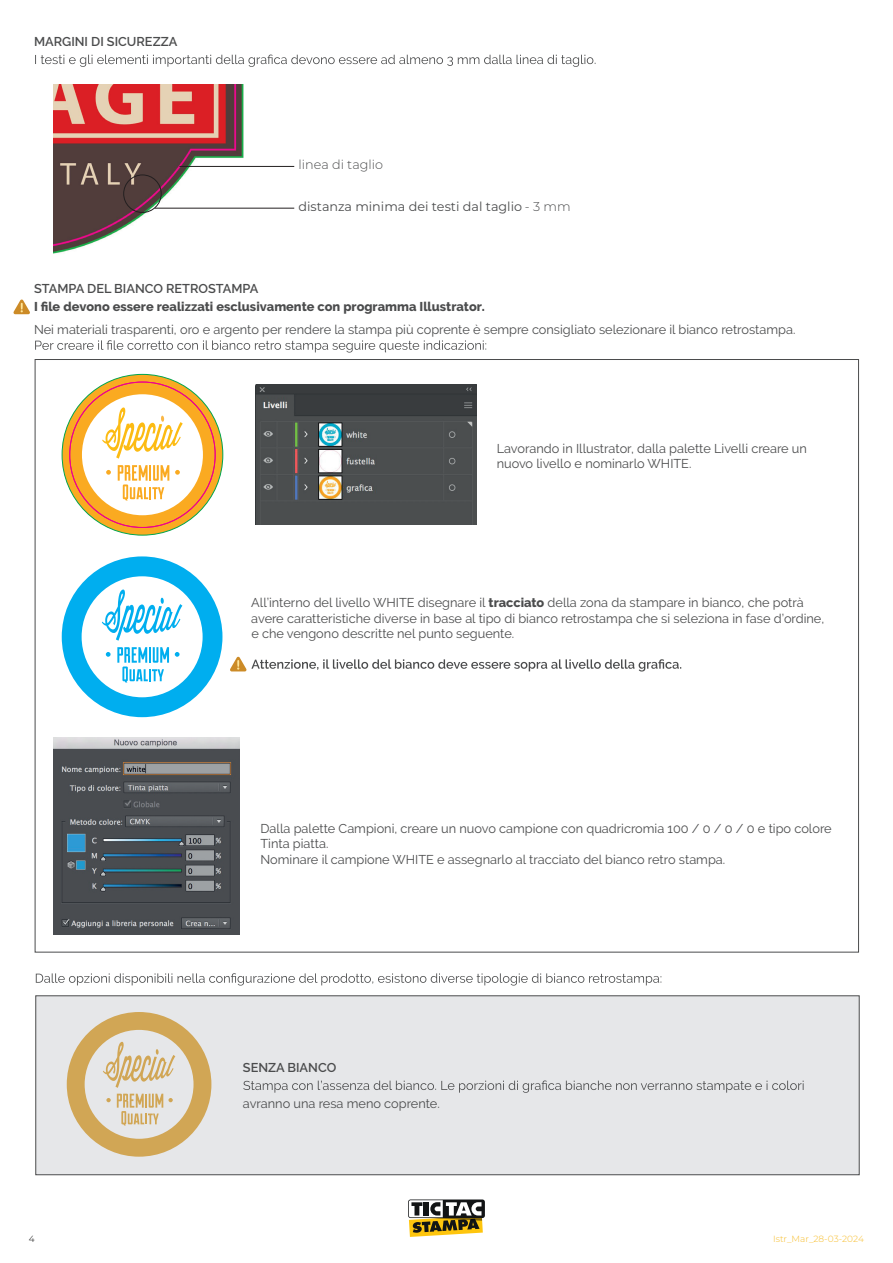
<style>
.page{position:relative;width:893px;height:1263px;background:#fff}
.page>*{position:absolute;margin:0;border:0;box-sizing:border-box;transform-origin:0 0}
.t1{font:12.75px/15.3px "Raleway";color:#4b4c4d}
.t2{font:800 12.75px "Raleway";color:#4b4c4d}
.t3{font:600 12.75px "Raleway";color:#4b4c4d}
.t4{font:12.75px "Montserrat";color:#4b4c4d}
.t5{font:300 12.75px "Montserrat";color:#4b4c4d}
.t6{font:300 9px "Montserrat";color:#f7bc28}
.t7{font:300 9px "Montserrat";color:#000001}
.s1{font-weight:300}
.s2{font-weight:800}
</style>
<div class="page">
<img style="left:54px;top:84px;width:229px;height:170px">
<svg style="left:35px;top:55px;width:560px;height:12px"></svg>
<svg style="left:35px;top:340px;width:451px;height:13px"></svg>
<svg style="left:36px;top:973px;width:625px;height:12px"></svg>
<div style="left:123px;top:175px;width:39px;height:38px;border:1px solid #231f20;border-radius:50%"></div>
<hr style="left:155px;top:208px;width:139px;height:1px;background:#231f20">
<hr style="left:179px;top:166px;width:115px;height:1px;background:#231f20">
<div style="left:35px;top:995px;width:825px;height:180px;background:#e6e7e9;border:1px solid #4b4c4d"></div>
<img style="left:53px;top:737px;width:186px;height:197px">
<svg style="left:243px;top:1080px;width:561px;height:13px"></svg>
<img style="left:255px;top:385px;width:221px;height:140px">
<svg style="left:62px;top:374px;width:161px;height:161px"></svg>
<svg style="left:62px;top:556px;width:160px;height:161px"></svg>
<svg style="left:67px;top:1012px;width:144px;height:145px"></svg>
<svg style="left:13px;top:299px;width:17px;height:15px"></svg>
<svg style="left:230px;top:656px;width:451px;height:15px"></svg>
<svg style="left:408px;top:1199px;width:77px;height:38px"></svg>
<p class="t3" style="left:34px;top:34px;width:145px">MARGINI DI SICUREZZA</p>
<p class="t5" style="left:298px;top:156px;width:86px">linea di taglio</p>
<p class="t4" style="left:298px;top:198px;width:274px">distanza minima dei testi dal taglio <span class="s1">- 3 mm</span></p>
<p class="t3" style="left:34px;top:281px;width:226px">STAMPA DEL BIANCO RETROSTAMPA</p>
<p class="t2" style="left:34px;top:300px;width:452px">I file devono essere realizzati esclusivamente con programma Illustrator.</p>
<p class="t1" style="left:34px;top:322px;width:763px">Nei materiali trasparenti, oro e argento per rendere la stampa più coprente è sempre consigliato selezionare il bianco retrostampa.</p>
<p class="t1" style="left:497px;top:441px;width:312px">Lavorando in Illustrator, dalla palette Livelli creare un nuovo livello e nominarlo WHITE.</p>
<p class="t1" style="left:251px;top:595px;width:574px">All’interno del livello WHITE disegnare il <span class="s2">tracciato</span> della zona da stampare in bianco, che potrà avere caratteristiche diverse in base al tipo di bianco retrostampa che si seleziona in fase d’ordine, e che vengono descritte nel punto seguente.</p>
<p class="t1" style="left:261px;top:821px;width:573px">Dalla palette Campioni, creare un nuovo campione con quadricromia 100 / 0 / 0 / 0 e tipo colore<br>Tinta piatta.<br>Nominare il campione WHITE e assegnarlo al tracciato del bianco retro stampa.</p>
<p class="t7" style="left:29px;top:1232px;width:7px">4</p>
<p class="t3" style="left:243px;top:1060px;width:95px">SENZA BIANCO</p>
<p class="t1" style="left:243px;top:1096px;width:198px">avranno una resa meno coprente.</p>
<p class="t6" style="left:773px;top:1232px;width:92px">Istr_Mar_28-03-2024</p>
</div>
